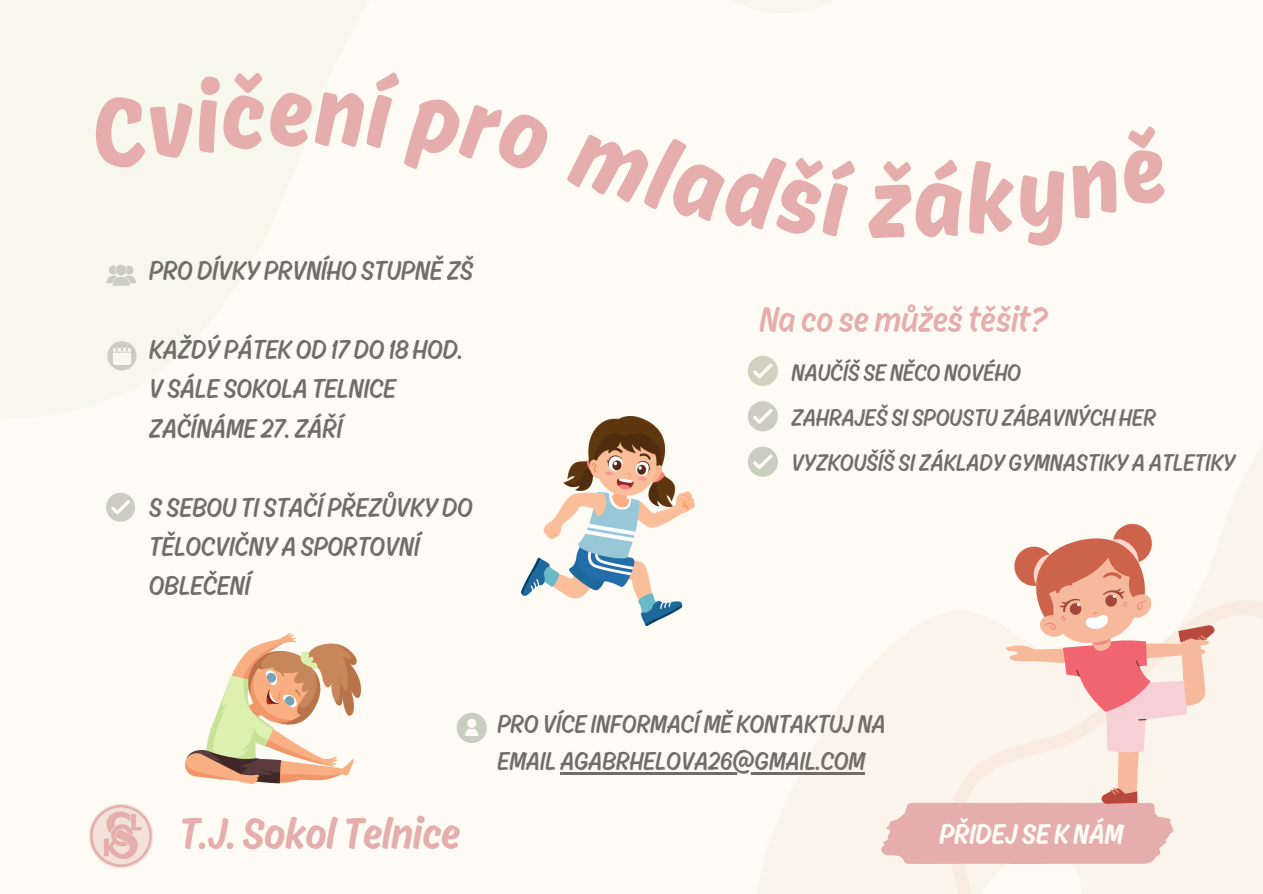
<style>
.page{position:relative;width:1263px;height:894px;background:#fff}
.page>*{position:absolute;margin:0;border:0;box-sizing:border-box;transform-origin:0 0}
.t1{font:105px "Ahkio";color:#e5aeac}
.t2{font:300 46.5px "Ahkio";color:#e5aeac}
.t3{font:100 37.95px "Ahkio";color:#e5aeac}
.t4{font:300 30px "Ahkio";color:#fdfbf3}
.t5{font:100 28.8px/39.3px "Ahkio";color:#726e66}
.t6{font:100 27.3px/37.2px "Ahkio";color:#726e66}
.t7{font:100 25.5px "Ahkio";color:#726e66}
</style>
<div class="page">
<div style="left:0;top:0;width:1263px;height:893px;background:#fdfbf3"></div>
<svg style="left:948px;top:600px;width:315px;height:293px"></svg>
<img style="left:89px;top:804px;width:63px;height:62px">
<svg style="left:748px;top:356px;width:30px;height:30px"></svg>
<svg style="left:748px;top:401px;width:30px;height:30px"></svg>
<svg style="left:748px;top:446px;width:30px;height:30px"></svg>
<svg style="left:457px;top:712px;width:30px;height:30px"></svg>
<svg style="left:106px;top:265px;width:30px;height:20px"></svg>
<div style="left:116px;top:264px;width:11px;height:11px;background:#cccdc1;border-radius:50%"></div>
<svg style="left:107px;top:341px;width:30px;height:29px"></svg>
<img style="left:522px;top:416px;width:173px;height:209px">
<img style="left:185px;top:633px;width:176px;height:150px">
<svg style="left:881px;top:524px;width:334px;height:339px"></svg>
<svg style="left:106px;top:492px;width:29px;height:29px"></svg>
<hr style="left:560px;top:771px;width:305px;height:3px;background:#726e66">
<p class="t5" style="left:149px;top:250px;width:325px">PRO DÍVKY PRVNÍHO STUPNĚ ZŠ</p>
<p class="t5" style="left:149px;top:329px;width:315px">KAŽDÝ PÁTEK OD 17 DO 18 HOD.<br>V SÁLE SOKOLA TELNICE<br>ZAČÍNÁME 27. ZÁŘÍ</p>
<p class="t5" style="left:149px;top:486px;width:325px">S SEBOU TI STAČÍ PŘEZŮVKY DO<br>TĚLOCVIČNY A SPORTOVNÍ<br>OBLEČENÍ</p>
<h2 class="t1" style="left:868px;top:139px;width:44px">ž</h2>
<p class="t3" style="left:759px;top:296px;width:290px">Na co semůžeštěšit?</p>
<h1 class="t7" style="left:791px;top:357px;width:231px">NAUČÍŠ SE NĚCO NOVÉHO</h1>
<p class="t7" style="left:791px;top:401px;width:366px">ZAHRAJEŠ SI SPOUSTU ZÁBAVNÝCH HER</p>
<p class="t7" style="left:791px;top:446px;width:445px">VYZKOUŠÍŠ SI ZÁKLADY GYMNASTIKY A ATLETIKY</p>
<p class="t6" style="left:497px;top:703px;width:390px">PRO VÍCE INFORMACÍMĚ KONTAKTUJ NA<br>EMAIL AGABRHELOVA26@GMAIL.COM</p>
<h1 class="t2" style="left:179px;top:805px;width:283px">T.J. Sokol Telnice</h1>
<p class="t4" style="left:939px;top:815px;width:186px">PŘIDEJ SE K NÁM</p>
</div>
